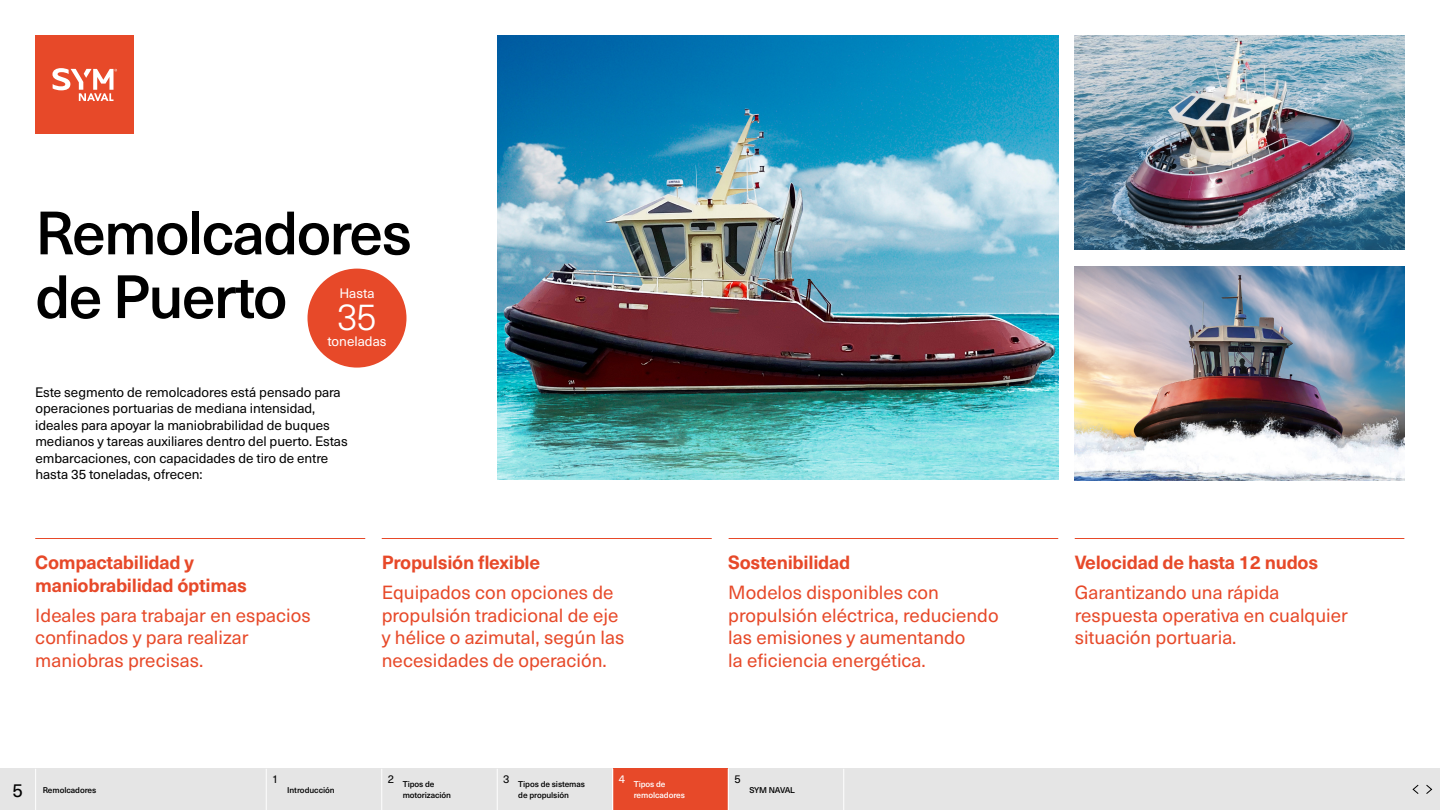
<style>
.page{position:relative;width:1440px;height:810px;background:#fff}
.page>*{position:absolute;margin:0;border:0;box-sizing:border-box;transform-origin:0 0}
.t1{font:500 60px/63.8px "Neue Haas Unica W1 G";letter-spacing:-.03em;color:#000}
.t2{font:300 37.5px "Neue Haas Unica W1 G";color:#fff}
.t3{font:18.75px/22.5px "Neue Haas Unica W1 G";color:#e74929}
.t4{font:700 18.75px/22.5px "Neue Haas Unica W1 G";letter-spacing:-.015em;color:#e74929}
.t5{font:18.75px "Neue Haas Unica W1 G";color:#000}
.t6{font:13.5px/16.5px "Neue Haas Unica W1 G";letter-spacing:-.005em;color:#000}
.t7{font:13.5px "Neue Haas Unica W1 G";color:#fff}
.t8{font:11.25px "Neue Haas Unica W1 G";color:#000}
.t9{font:500 8.25px/10.5px "Neue Haas Unica W1 G";letter-spacing:-.01em;color:#000}
.t10{font:500 8.25px/10.5px "Neue Haas Unica W1 G";letter-spacing:-.01em;color:#fff}
.t11{font:500 8.25px "Neue Haas Unica W1 G";letter-spacing:-.04em;color:#000}
</style>
<div class="page">
<div style="left:35px;top:35px;width:99px;height:99px;background:#e74929"></div>
<svg style="left:52px;top:68px;width:65px;height:33px"></svg>
<hr style="left:35px;top:538px;width:330px;height:1px;background:#e74929">
<hr style="left:382px;top:538px;width:330px;height:1px;background:#e74929">
<hr style="left:729px;top:538px;width:329px;height:1px;background:#e74929">
<hr style="left:1075px;top:538px;width:329px;height:1px;background:#e74929">
<img style="left:497px;top:35px;width:561px;height:444px">
<img style="left:1075px;top:35px;width:330px;height:215px">
<img style="left:1075px;top:266px;width:329px;height:215px">
<div style="left:308px;top:269px;width:99px;height:99px;background:#e74929;border-radius:50%"></div>
<div style="left:0;top:769px;width:1440px;height:41px;background:#e5e5e5"></div>
<hr style="left:35px;top:769px;width:1px;height:41px;background:#fff">
<hr style="left:266px;top:769px;width:1px;height:41px;background:#fff">
<hr style="left:381px;top:769px;width:1px;height:41px;background:#fff">
<hr style="left:497px;top:769px;width:1px;height:41px;background:#fff">
<div style="left:613px;top:769px;width:21px;height:41px;background:#e74929"></div>
<div style="left:634px;top:769px;width:94px;height:41px;background:#e74929"></div>
<hr style="left:612px;top:769px;width:1px;height:41px;background:#fff">
<hr style="left:728px;top:769px;width:1px;height:41px;background:#fff">
<h1 class="t1" style="left:35px;top:198px;width:378px">Remolcadores de Puerto</h1>
<p class="t7" style="left:339px;top:283px;width:37px">Hasta</p>
<h2 class="t2" style="left:337px;top:290px;width:41px">35</h2>
<p class="t7" style="left:327px;top:331px;width:61px">toneladas</p>
<p class="t6" style="left:35px;top:383px;width:314px">Este segmento de remolcadores está pensado para operaciones portuarias de mediana intensidad, ideales para apoyar la maniobrabilidad de buques medianos y tareas auxiliares dentro del puerto. Estas embarcaciones, con capacidades de tiro de entre hasta 35 toneladas, ofrecen:</p>
<p class="t4" style="left:35px;top:550px;width:213px">Compactabilidad y maniobrabilidad óptimas</p>
<p class="t3" style="left:35px;top:603px;width:277px">Ideales para trabajar en espacios confinados y para realizar maniobras precisas.</p>
<p class="t4" style="left:382px;top:550px;width:160px">Propulsión flexible</p>
<p class="t3" style="left:382px;top:580px;width:244px">Equipados con opciones de propulsión tradicional de eje y hélice o azimutal, según las necesidades de operación.</p>
<p class="t4" style="left:728px;top:550px;width:124px">Sostenibilidad</p>
<p class="t3" style="left:728px;top:580px;width:272px">Modelos disponibles con propulsión eléctrica, reduciendo las emisiones y aumentando<br>la eficiencia energética.</p>
<p class="t5" style="left:12px;top:776px;width:12px">5</p>
<p class="t9" style="left:43px;top:784px;width:55px">Remolcadores</p>
<p class="t8" style="left:272px;top:771px;width:8px">1</p>
<p class="t9" style="left:287px;top:784px;width:49px">Introducción</p>
<p class="t8" style="left:388px;top:771px;width:8px">2</p>
<p class="t8" style="left:503px;top:771px;width:8px">3</p>
<p class="t8" style="left:735px;top:771px;width:8px">5</p>
<p class="t9" style="left:403px;top:779px;width:50px">Tipos de motorización</p>
<p class="t9" style="left:518px;top:779px;width:68px">Tipos de sistemas de propulsión</p>
<p class="t11" style="left:750px;top:783px;width:47px">SYM NAVAL</p>
<p class="t10" style="left:634px;top:779px;width:53px;text-indent:-15px"><sup>4</sup> Tipos de remolcadores</p>
<p class="t4" style="left:1075px;top:550px;width:245px">Velocidad de hasta 12 nudos</p>
<p class="t3" style="left:1075px;top:580px;width:275px">Garantizando una rápida respuesta operativa en cualquier situación portuaria.</p>
</div>
